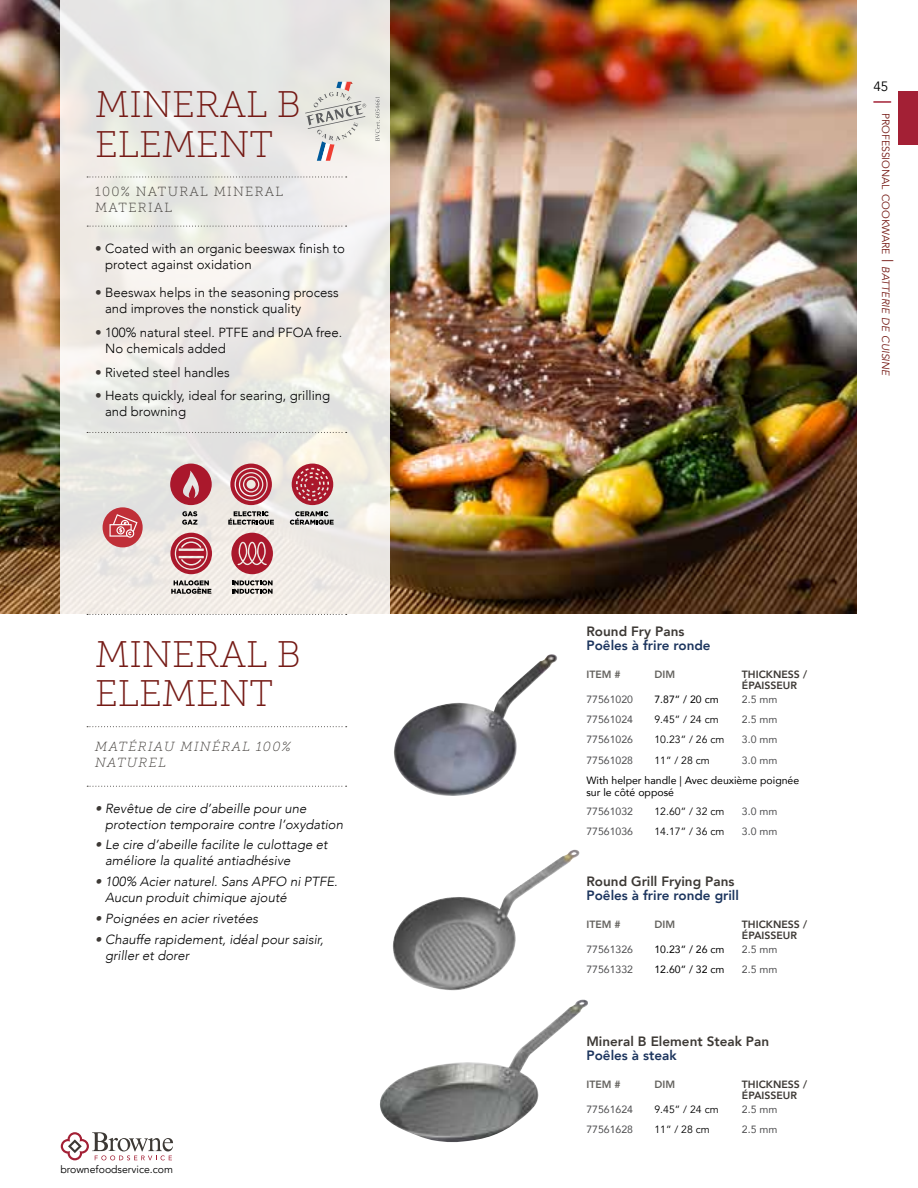
<style>
.page{position:relative;width:918px;height:1188px;background:#fff}
.page>*{position:absolute;margin:0;border:0;box-sizing:border-box;transform-origin:0 0}
.t1{font:36.9px/39.6px "Museo Slab 100";color:#751a15}
.t2{font:800 13.5px "Avenir";color:#3d3935}
.t3{font:800 13.5px "Avenir";color:#1c355e}
.t4{font:13.5px "Avenir";color:#000}
.t5{font:italic 300 13.2px/15.9px "Avenir";color:#000}
.t6{font:300 13.2px/15.9px "Avenir";color:#000}
.t7{font:13.2px/15.9px "Museo Slab 100";letter-spacing:.1em;color:#3d3935}
.t8{font:italic 13.2px/15.9px "Museo Slab 100";letter-spacing:.1em;color:#3d3935}
.t9{font:10.5px "Avenir";color:#4d4d4f}
.t10{font:10.5px "Avenir";color:#000}
.t11{font:10.5px/12px "Avenir";color:#000}
.t12{font:800 10.5px/10.5px "Avenir";color:#3d3935}
.t13{font:10.5px "Avenir";color:#751a15}
.t14{font:800 10.5px "Avenir";color:#63615d}
.s1{color:#3d3935}
.s2{font-size:15px}
.s3{font-style:italic}
</style>
<div class="page">
<svg style="left:61px;top:1132px;width:112px;height:28px"></svg>
<svg style="left:874px;top:101px;width:17px;height:2px"></svg>
<div style="left:898px;top:91px;width:20px;height:54px;background:#a32035"></div>
<img style="left:0;top:0;width:856px;height:613px">
<svg style="left:61px;top:0;width:329px;height:614px;fill:#ebe8e4"></svg>
<svg style="left:87px;top:226px;width:260px;height:1px"></svg>
<svg style="left:87px;top:786px;width:260px;height:1px"></svg>
<svg style="left:87px;top:177px;width:260px;height:1px"></svg>
<svg style="left:87px;top:726px;width:260px;height:1px"></svg>
<svg style="left:87px;top:614px;width:260px;height:1px"></svg>
<svg style="left:87px;top:432px;width:260px;height:1px"></svg>
<svg style="left:375px;top:97px;width:5px;height:44px"></svg>
<svg style="left:305px;top:82px;width:61px;height:79px"></svg>
<img style="left:508px;top:850px;width:67px;height:44px">
<div style="left:103px;top:507px;width:40px;height:40px;background:#c02f38;border-radius:50%"></div>
<svg style="left:110px;top:514px;width:28px;height:24px"></svg>
<svg style="left:230px;top:464px;width:42px;height:41px"></svg>
<svg style="left:292px;top:464px;width:41px;height:41px"></svg>
<svg style="left:170px;top:464px;width:42px;height:41px"></svg>
<svg style="left:182px;top:511px;width:15px;height:14px"></svg>
<svg style="left:228px;top:511px;width:46px;height:14px"></svg>
<svg style="left:290px;top:511px;width:44px;height:14px"></svg>
<svg style="left:170px;top:533px;width:42px;height:41px"></svg>
<svg style="left:231px;top:533px;width:42px;height:41px"></svg>
<svg style="left:171px;top:580px;width:40px;height:14px"></svg>
<svg style="left:232px;top:580px;width:41px;height:14px"></svg>
<img style="left:394px;top:654px;width:163px;height:142px">
<img style="left:380px;top:1000px;width:208px;height:143px">
<img style="left:0;top:56px;width:1px;height:1132px">
<h1 class="t1" style="left:95px;top:85px;width:207px">MINERAL B<br>ELEMENT</h1>
<p class="t7" style="left:95px;top:183px;width:190px">100% NATURAL MINERAL<br>MATERIAL</p>
<p class="t6" style="left:105px;top:240px;width:241px;text-indent:-10px"><span class="s1">•</span> Coated with an organic beeswax finish to protect against oxidation</p>
<p class="t6" style="left:105px;top:285px;width:235px;text-indent:-10px"><span class="s1">•</span> Beeswax helps in the seasoning process and improves the nonstick quality</p>
<p class="t6" style="left:105px;top:325px;width:239px;text-indent:-10px"><span class="s1">•</span> 100% natural steel. PTFE and PFOA free.<br>No chemicals added</p>
<p class="t6" style="left:95px;top:364px;width:136px"><span class="s1">•</span> Riveted steel handles</p>
<p class="t6" style="left:105px;top:388px;width:227px;text-indent:-10px"><span class="s1">•</span> Heats quickly, ideal for searing, grilling and browning</p>
<h1 class="t1" style="left:95px;top:635px;width:207px">MINERAL B<br>ELEMENT</h1>
<p class="t8" style="left:95px;top:738px;width:197px">MATÉRIAU MINÉRAL 100%<br>NATUREL</p>
<p class="t5" style="left:105px;top:800px;width:240px;text-indent:-10px"><span class="s1">•</span> Revêtue de cire d’abeille pour une protection temporaire contre l’oxydation</p>
<p class="t5" style="left:105px;top:837px;width:224px;text-indent:-10px"><span class="s1">•</span> Le cire d’abeille facilite le culottage et améliore la qualité antiadhésive</p>
<p class="t5" style="left:105px;top:874px;width:234px;text-indent:-10px"><span class="s1">•</span> 100% Acier naturel. Sans APFO ni PTFE.<br>Aucun produit chimique ajouté</p>
<p class="t5" style="left:95px;top:910px;width:165px"><span class="s1">•</span> Poignées en acier rivetées</p>
<p class="t5" style="left:105px;top:931px;width:220px;text-indent:-10px"><span class="s1">•</span> Chauffe rapidement, idéal pour saisir, griller et dorer</p>
<p class="t10" style="left:60px;top:1163px;width:114px">brownefoodservice.com</p>
<p class="t4" style="left:873px;top:79px;width:17px">45</p>
<p class="t13" style="left:892px;top:113px;width:265px;rotate:90deg">professional cookware <span class="s2">|</span> <span class="s3">batterie de cuisine</span></p>
<p class="t2" style="left:586px;top:621px;width:99px">Round Fry Pans</p>
<p class="t3" style="left:586px;top:635px;width:126px">Poêles à frire ronde</p>
<p class="t14" style="left:586px;top:667px;width:36px">ITEM #</p>
<p class="t14" style="left:654px;top:667px;width:22px">DIM</p>
<p class="t12" style="left:742px;top:670px;width:67px">THICKNESS /<br>ÉPAISSEUR</p>
<p class="t9" style="left:586px;top:691px;width:48px">77561020</p>
<p class="t11" style="left:654px;top:693px;width:66px">7.87” / 20 cm</p>
<p class="t9" style="left:742px;top:691px;width:37px">2.5 mm</p>
<p class="t9" style="left:586px;top:711px;width:48px">77561024</p>
<p class="t10" style="left:654px;top:713px;width:66px">9.45” / 24 cm</p>
<p class="t9" style="left:742px;top:711px;width:37px">2.5 mm</p>
<p class="t9" style="left:586px;top:731px;width:48px">77561026</p>
<p class="t10" style="left:654px;top:733px;width:72px">10.23” / 26 cm</p>
<p class="t9" style="left:742px;top:731px;width:37px">3.0 mm</p>
<p class="t9" style="left:586px;top:751px;width:48px">77561028</p>
<p class="t10" style="left:654px;top:754px;width:57px">11” / 28 cm</p>
<p class="t9" style="left:742px;top:751px;width:37px">3.0 mm</p>
<p class="t11" style="left:586px;top:774px;width:214px">With helper handle | Avec deuxième poignée sur le côté opposé</p>
<p class="t9" style="left:586px;top:803px;width:48px">77561032</p>
<p class="t10" style="left:654px;top:805px;width:72px">12.60” / 32 cm</p>
<p class="t9" style="left:742px;top:803px;width:37px">3.0 mm</p>
<p class="t9" style="left:586px;top:823px;width:48px">77561036</p>
<p class="t10" style="left:654px;top:825px;width:72px">14.17” / 36 cm</p>
<p class="t9" style="left:742px;top:823px;width:37px">3.0 mm</p>
<p class="t2" style="left:586px;top:871px;width:150px">Round Grill Frying Pans</p>
<p class="t3" style="left:586px;top:884px;width:154px">Poêles à frire ronde grill</p>
<p class="t14" style="left:586px;top:916px;width:36px">ITEM #</p>
<p class="t14" style="left:654px;top:916px;width:22px">DIM</p>
<p class="t12" style="left:742px;top:919px;width:67px">THICKNESS /<br>ÉPAISSEUR</p>
<p class="t9" style="left:586px;top:941px;width:48px">77561326</p>
<p class="t11" style="left:654px;top:943px;width:72px">10.23” / 26 cm</p>
<p class="t9" style="left:742px;top:941px;width:37px">2.5 mm</p>
<p class="t9" style="left:586px;top:961px;width:48px">77561332</p>
<p class="t11" style="left:654px;top:963px;width:72px">12.60” / 32 cm</p>
<p class="t9" style="left:742px;top:961px;width:37px">2.5 mm</p>
<p class="t2" style="left:586px;top:1031px;width:184px">Mineral B Element Steak Pan</p>
<p class="t3" style="left:586px;top:1045px;width:92px">Poêles à steak</p>
<p class="t14" style="left:586px;top:1077px;width:36px">ITEM #</p>
<p class="t14" style="left:654px;top:1077px;width:22px">DIM</p>
<p class="t12" style="left:742px;top:1079px;width:67px">THICKNESS /<br>ÉPAISSEUR</p>
<p class="t9" style="left:586px;top:1101px;width:48px">77561624</p>
<p class="t10" style="left:654px;top:1103px;width:66px">9.45” / 24 cm</p>
<p class="t9" style="left:742px;top:1101px;width:37px">2.5 mm</p>
<p class="t9" style="left:586px;top:1121px;width:48px">77561628</p>
<p class="t10" style="left:654px;top:1123px;width:57px">11” / 28 cm</p>
<p class="t9" style="left:742px;top:1121px;width:37px">2.5 mm</p>
</div>
